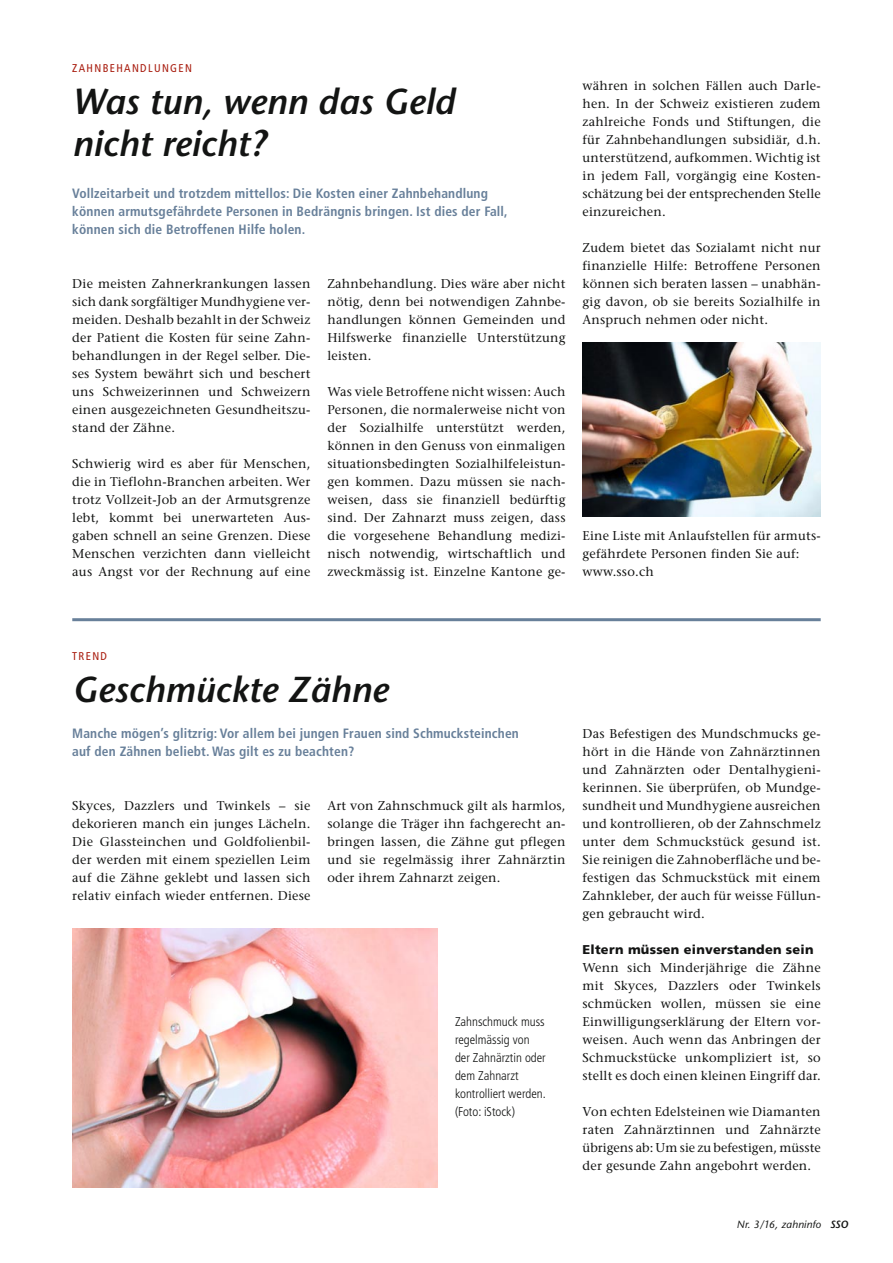
<style>
.page{position:relative;width:893px;height:1263px;background:#fff}
.page>*{position:absolute;margin:0;border:0;box-sizing:border-box;transform-origin:0 0}
.t1{font:italic 600 36px/42px "Stone Sans";color:#131413}
.t2{font:700 condensed 13.5px/18px "Frutiger";letter-spacing:.01em;color:#68809a}
.t3{font:12.75px/18px "Stone Serif";letter-spacing:.015em;color:#131413;text-align:justify}
.t4{font:300 condensed 12.75px/18px "Frutiger";color:#131413}
.t5{font:900 12.75px "Frutiger";letter-spacing:.02em;color:#131413}
.t6{font:condensed 11.25px "Frutiger";letter-spacing:.12em;color:#a81b0d}
.t7{font:italic 10.5px "Stone Sans";letter-spacing:.01em;color:#131413}
.s1{font-weight:600}
</style>
<div class="page">
<img style="left:583px;top:342px;width:238px;height:175px">
<img style="left:72px;top:928px;width:366px;height:259px">
<hr style="left:72px;top:618px;width:749px;height:3px;background:#68809a">
<p class="t6" style="left:72px;top:64px;width:121px">ZAHNBEHANDLUNGEN</p>
<h1 class="t1" style="left:72px;top:84px;width:384px">Was tun, wenn das Geld nicht reicht?</h1>
<p class="t2" style="left:72px;top:185px;width:437px">Vollzeitarbeit und trotzdem mittellos: Die Kosten einer Zahnbehandlung können armutsgefährdete Personen in Bedrängnis bringen. Ist dies der Fall, können sich die Betroffenen Hilfe holen.</p>
<p class="t3" style="left:72px;top:276px;width:240px">Die meisten Zahnerkrankungen lassen sich dank sorgfältiger Mundhygiene ver&shy;meiden. Deshalb bezahlt in der Schweiz der Patient die Kosten für seine Zahn&shy;behandlungen in der Regel selber. Die&shy;ses System bewährt sich und beschert uns Schweizerinnen und Schweizern einen ausgezeichneten Gesundheitszu&shy;stand der Zähne.</p>
<p class="t3" style="left:72px;top:456px;width:240px">Schwierig wird es aber für Menschen, die in Tieflohn-Branchen arbeiten. Wer trotz Vollzeit-Job an der Armutsgrenze lebt, kommt bei unerwarteten Aus&shy;gaben schnell an seine Grenzen. Diese Menschen verzichten dann vielleicht aus Angst vor der Rechnung auf eine</p>
<p class="t3" style="left:327px;top:276px;width:240px">Zahnbehandlung. Dies wäre aber nicht nötig, denn bei notwendigen Zahnbe&shy;handlungen können Gemeinden und Hilfswerke finanzielle Unterstützung leisten.</p>
<p class="t3" style="left:327px;top:384px;width:240px">Was viele Betroffene nicht wissen: Auch Personen, die normalerweise nicht von der Sozialhilfe unterstützt werden, können in den Genuss von einmaligen situationsbedingten Sozialhilfeleistun&shy;gen kommen. Dazu müssen sie nach&shy;weisen, dass sie finanziell bedürftig sind. Der Zahnarzt muss zeigen, dass die vorgesehene Behandlung medizi&shy;nisch notwendig, wirtschaftlich und zweckmässig ist. Einzelne Kantone ge-</p>
<p class="t3" style="left:583px;top:78px;width:240px">währen in solchen Fällen auch Darle&shy;hen. In der Schweiz existieren zudem zahlreiche Fonds und Stiftungen, die für Zahnbehandlungen subsidiär, d.h. unterstützend, aufkommen. Wichtig ist in jedem Fall, vorgängig eine Kosten&shy;schätzung bei der entsprechenden Stelle einzureichen.</p>
<p class="t3" style="left:583px;top:240px;width:240px">Zudem bietet das Sozialamt nicht nur finanzielle Hilfe: Betroffene Personen können sich beraten lassen – unabhän&shy;gig davon, ob sie bereits Sozialhilfe in Anspruch nehmen oder nicht.</p>
<p class="t3" style="left:583px;top:528px;width:240px;text-align:left">Eine Liste mit Anlaufstellen für armuts&shy;gefährdete Personen finden Sie auf: www.sso.ch</p>
<p class="t6" style="left:72px;top:651px;width:36px">TREND</p>
<h1 class="t1" style="left:72px;top:672px;width:317px">Geschmückte Zähne</h1>
<p class="t2" style="left:72px;top:725px;width:448px">Manche mögen’s glitzrig: Vor allem bei jungen Frauen sind Schmucksteinchen auf den Zähnen beliebt. Was gilt es zu beachten?</p>
<p class="t3" style="left:72px;top:798px;width:240px">Skyces, Dazzlers und Twinkels – sie dekorieren manch ein junges Lächeln.<br>Die Glassteinchen und Goldfolienbil&shy;der werden mit einem speziellen Leim auf die Zähne geklebt und lassen sich relativ einfach wieder entfernen. Diese</p>
<p class="t3" style="left:327px;top:798px;width:240px">Art von Zahnschmuck gilt als harmlos, solange die Träger ihn fachgerecht an&shy;bringen lassen, die Zähne gut pflegen und sie regelmässig ihrer Zahnärztin oder ihrem Zahnarzt zeigen.</p>
<p class="t4" style="left:455px;top:1014px;width:92px">Zahnschmuck muss regelmässig von der Zahnärztin oder dem Zahnarzt kontrolliert werden. (Foto: iStock)</p>
<p class="t3" style="left:583px;top:726px;width:240px">Das Befestigen des Mundschmucks ge&shy;hört in die Hände von Zahnärztinnen und Zahnärzten oder Dentalhygieni&shy;kerinnen. Sie überprüfen, ob Mundge&shy;sundheit und Mundhygiene ausreichen und kontrollieren, ob der Zahnschmelz unter dem Schmuckstück gesund ist.<br>Sie reinigen die Zahnoberfläche und be&shy;festigen das Schmuckstück mit einem Zahnkleber, der auch für weisse Füllun&shy;gen gebraucht wird.</p>
<p class="t5" style="left:583px;top:944px;width:232px">Eltern müssen einverstanden sein</p>
<p class="t3" style="left:583px;top:960px;width:240px">Wenn sich Minderjährige die Zähne mit Skyces, Dazzlers oder Twinkels schmücken wollen, müssen sie eine Einwilligungserklärung der Eltern vor&shy;weisen. Auch wenn das Anbringen der Schmuckstücke unkompliziert ist, so stellt es doch einen kleinen Eingriff dar.</p>
<p class="t3" style="left:583px;top:1104px;width:240px">Von echten Edelsteinen wie Diamanten raten Zahnärztinnen und Zahnärzte übrigens ab: Um sie zu befestigen, müsste der gesunde Zahn angebohrt werden.</p>
<p class="t7" style="left:737px;top:1220px;width:113px">Nr. 3/16, zahninfo <span class="s1">SSO</span></p>
</div>
